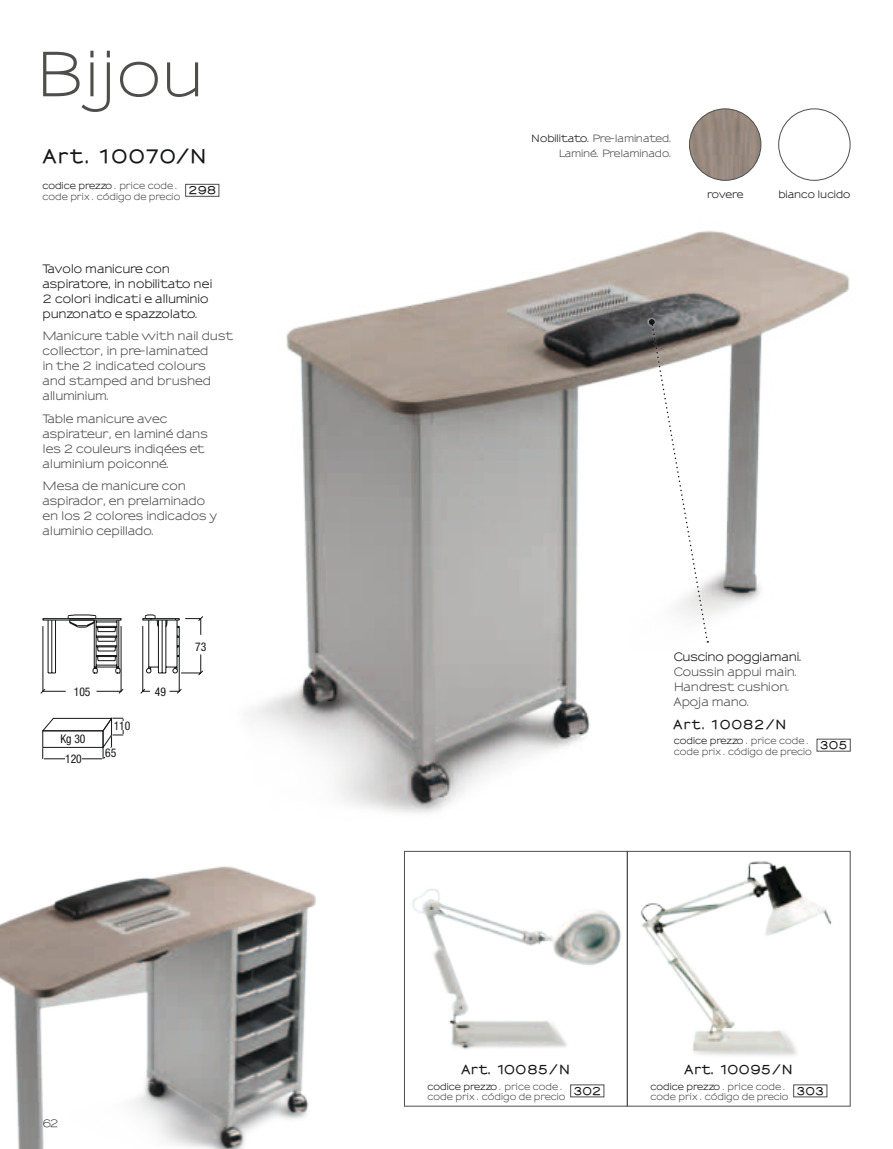
<style>
.page{position:relative;width:893px;height:1149px;background:#fff}
.page>*{position:absolute;margin:0;border:0;box-sizing:border-box;transform-origin:0 0}
.t1{font:600 60px "Sansumi";color:#4e4e4d}
.t2{font:800 18px "Sansumi";letter-spacing:.065em;color:#151616}
.t3{font:800 12px "Sansumi";letter-spacing:.1em;color:#151616}
.t4{font:condensed 12px "Helvetica Neue LT Std";color:#151616}
.t5{font:700 11.25px/15px "Sansumi";color:#4e4e4d}
.t6{font:700 11.25px/15px "Sansumi";color:#151616}
.t7{font:800 10.5px "Sansumi";letter-spacing:.04em;color:#151616}
.t8{font:600 10.5px "Sansumi";color:#151616}
.t9{font:700 9.75px/15px "Sansumi";color:#4e4e4d;text-align:right}
.t10{font:700 9.75px "Sansumi";color:#151616}
.t11{font:700 9px/10.8px "Sansumi";color:#4e4e4d}
.s1{color:#151616}
</style>
<div class="page">
<img style="left:251px;top:231px;width:600px;height:628px">
<div style="left:185px;top:184px;width:34px;height:12px;border:1px solid #4e4e4d"></div>
<svg style="left:40px;top:614px;width:163px;height:80px"></svg>
<div style="left:72px;top:681px;width:20px;height:17px;background:#fff"></div>
<div style="left:152px;top:681px;width:17px;height:17px;background:#fff"></div>
<div style="left:191px;top:636px;width:20px;height:18px;background:#fff"></div>
<img style="left:406px;top:852px;width:219px;height:198px">
<div style="left:404px;top:850px;width:223px;height:256px;border:1px solid #4e4e4d"></div>
<img style="left:629px;top:852px;width:219px;height:245px">
<div style="left:627px;top:850px;width:223px;height:256px;border:1px solid #4e4e4d"></div>
<img style="left:0;top:866px;width:316px;height:282px">
<div style="left:778px;top:108px;width:72px;height:73px;border:1px solid #4e4e4d;border-radius:50%"></div>
<img style="left:689px;top:109px;width:72px;height:71px;border-radius:36px">
<div style="left:689px;top:108px;width:72px;height:73px;border:1px solid #4e4e4d;border-radius:50%"></div>
<div style="left:817px;top:738px;width:33px;height:13px;border:1px solid #4e4e4d"></div>
<svg style="left:647px;top:317px;width:62px;height:326px"></svg>
<svg style="left:649px;top:319px;width:59px;height:323px"></svg>
<hr style="left:44px;top:758px;width:58px;height:1px;background:#151616">
<div style="left:65px;top:754px;width:17px;height:8px;background:#fff"></div>
<svg style="left:42px;top:717px;width:82px;height:41px"></svg>
<div style="left:114px;top:721px;width:17px;height:9px;background:#fff"></div>
<div style="left:104px;top:748px;width:13px;height:9px;background:#fff"></div>
<div style="left:59px;top:733px;width:28px;height:9px;background:#fff"></div>
<h1 class="t1" style="left:35px;top:43px;width:171px">Bijou</h1>
<h2 class="t2" style="left:44px;top:145px;width:164px">Art . 10070/N</h2>
<p class="t11" style="left:43px;top:181px;width:139px"><span class="s1">codice prezzo</span> . price code . code prix . código de precio</p>
<p class="t7" style="left:188px;top:184px;width:29px">298</p>
<p class="t6" style="left:43px;top:261px;width:171px">Tavolo manicure con aspiratore, in nobilitato nei<br>2 colori indicati e alluminio punzonato e spazzolato.</p>
<p class="t5" style="left:43px;top:329px;width:192px">Manicure table with nail dust collector, in pre-laminated<br>in the 2 indicated colours<br>and stamped and brushed alluminium.</p>
<p class="t5" style="left:43px;top:411px;width:167px">Table manicure avec aspirateur, en laminé dans les 2 couleurs indiqées et aluminium poiconné.</p>
<p class="t5" style="left:43px;top:479px;width:176px">Mesa de manicure con aspirador, en prelaminado en los 2 colores indicados y aluminio cepillado.</p>
<p class="t4" style="left:74px;top:684px;width:18px">105</p>
<p class="t4" style="left:155px;top:684px;width:13px">49</p>
<p class="t4" style="left:60px;top:731px;width:27px">Kg 30</p>
<p class="t4" style="left:65px;top:751px;width:18px">120</p>
<p class="t4" style="left:114px;top:718px;width:18px">110</p>
<p class="t4" style="left:105px;top:745px;width:13px">65</p>
<p class="t4" style="left:195px;top:639px;width:13px">73</p>
<p class="t8" style="left:43px;top:1117px;width:18px">62</p>
<p class="t9" style="left:531px;top:131px;width:142px"><span class="s1">Nobilitato.</span> Pre-laminated.<br>Laminé. Prelaminado.</p>
<p class="t10" style="left:707px;top:189px;width:38px">rovere</p>
<p class="t10" style="left:778px;top:189px;width:74px">bianco lucido</p>
<p class="t6" style="left:674px;top:649px;width:130px">Cuscino poggiamani.</p>
<p class="t5" style="left:674px;top:664px;width:125px">Coussin appui main.<br>Handrest cushion.<br>Apoja mano.</p>
<p class="t3" style="left:674px;top:716px;width:114px">Art. 10082/N</p>
<p class="t11" style="left:674px;top:735px;width:139px"><span class="s1">codice prezzo</span> . price code . code prix . código de precio</p>
<p class="t7" style="left:820px;top:738px;width:29px">305</p>
<p class="t3" style="left:462px;top:1062px;width:110px">Art. 10085/N</p>
<p class="t3" style="left:685px;top:1062px;width:109px">Art. 10095/N</p>
<p class="t11" style="left:428px;top:1080px;width:139px"><span class="s1">codice prezzo</span> . price code . code prix . código de precio</p>
<p class="t7" style="left:573px;top:1084px;width:29px">302</p>
<p class="t11" style="left:651px;top:1080px;width:139px"><span class="s1">codice prezzo</span> . price code . code prix . código de precio</p>
<p class="t7" style="left:796px;top:1084px;width:29px">303</p>
</div>
